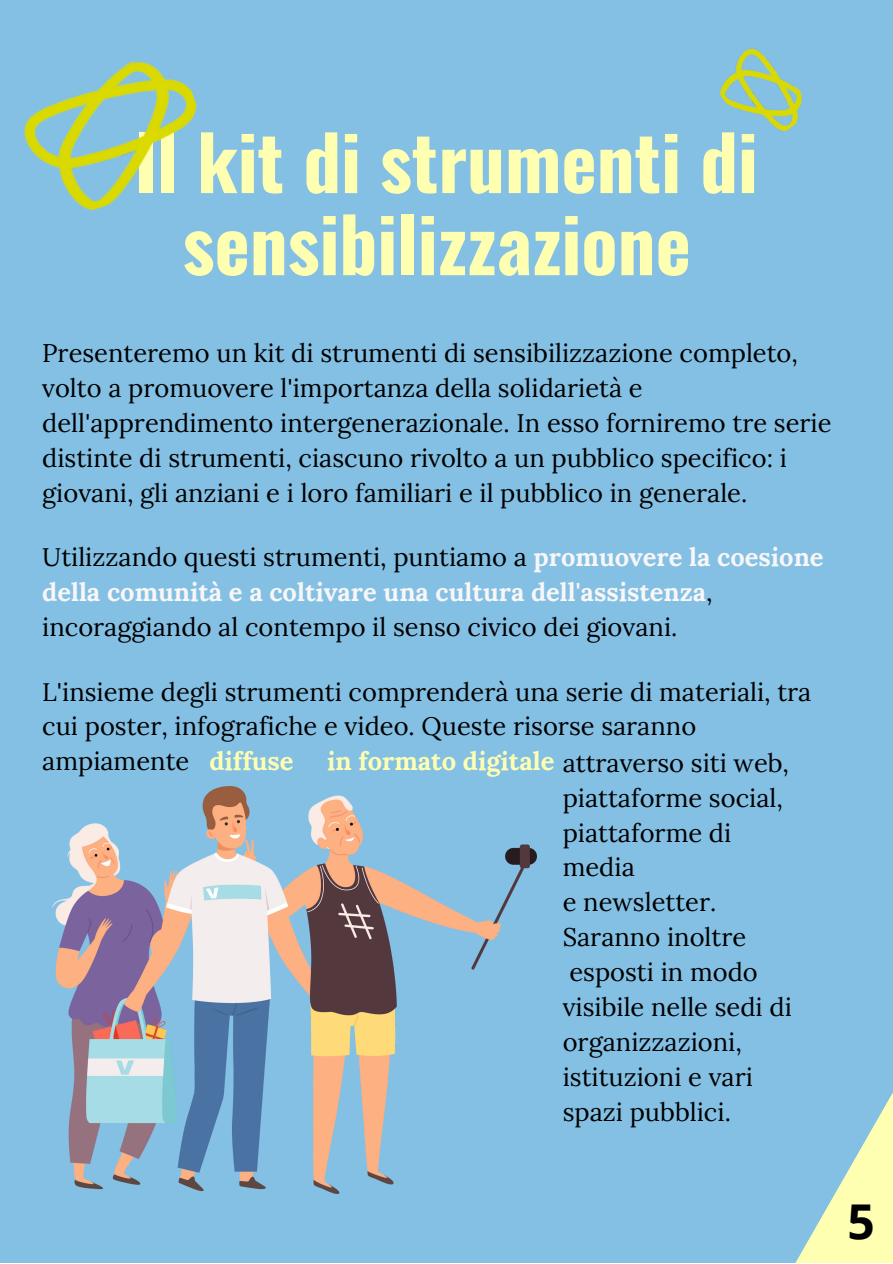
<style>
.page{position:relative;width:893px;height:1264px;background:#fff}
.page>*{position:absolute;margin:0;border:0;box-sizing:border-box;transform-origin:0 0}
.t1{font:700 75px/82.1px "Oswald";color:#ffffb2;text-align:center}
.t2{font:700 48px "Open Sans";color:#000}
.t3{font:25.5px/34.8px "Lora";color:#000}
.s1{font-weight:700;color:#f8f6f7}
.s2{font-weight:700;color:#ffffb2}
</style>
<div class="page">
<div style="left:0;top:0;width:892px;height:1262px;background:#83c0e4"></div>
<svg style="left:796px;top:1094px;width:96px;height:168px"></svg>
<img style="left:53px;top:786px;width:483px;height:407px">
<img style="left:24px;top:60px;width:173px;height:151px">
<img style="left:720px;top:48px;width:83px;height:84px">
<p class="t1" style="left:135px;top:118px;width:624px">Il kit di strumenti di sensibilizzazione</p>
<p class="t3" style="left:42px;top:335px;width:790px">Presenteremo un kit di strumenti di sensibilizzazione completo, volto a promuovere l'importanza della solidarietà e dell'apprendimento intergenerazionale. In esso forniremo tre serie distinte di strumenti, ciascuno rivolto a un pubblico specifico: i giovani, gli anziani e i loro familiari e il pubblico in generale.</p>
<p class="t3" style="left:42px;top:539px;width:782px">Utilizzando questi strumenti, puntiamo a <span class="s1">promuovere la coesione della comunità e a coltivare una cultura dell'assistenza</span>, incoraggiando al contempo il senso civico dei giovani.</p>
<p class="t3" style="left:42px;top:674px;width:770px">L'insieme degli strumenti comprenderà una serie di materiali, tra cui poster, infografiche e video. Queste risorse saranno ampiamente <span class="s2">diffuse</span></p>
<p class="t3" style="left:327px;top:745px;width:463px;text-align:right"><span class="s2">in formato digitale</span> attraverso siti web, piattaforme social,</p>
<p class="t3" style="left:562px;top:814px;width:170px">piattaforme di media</p>
<p class="t3" style="left:562px;top:884px;width:231px">e newsletter.<br>Saranno inoltre esposti in modo visibile nelle sedi di organizzazioni, istituzioni e vari spazi pubblici.</p>
<p class="t2" style="left:847px;top:1188px;width:29px">5</p>
</div>
